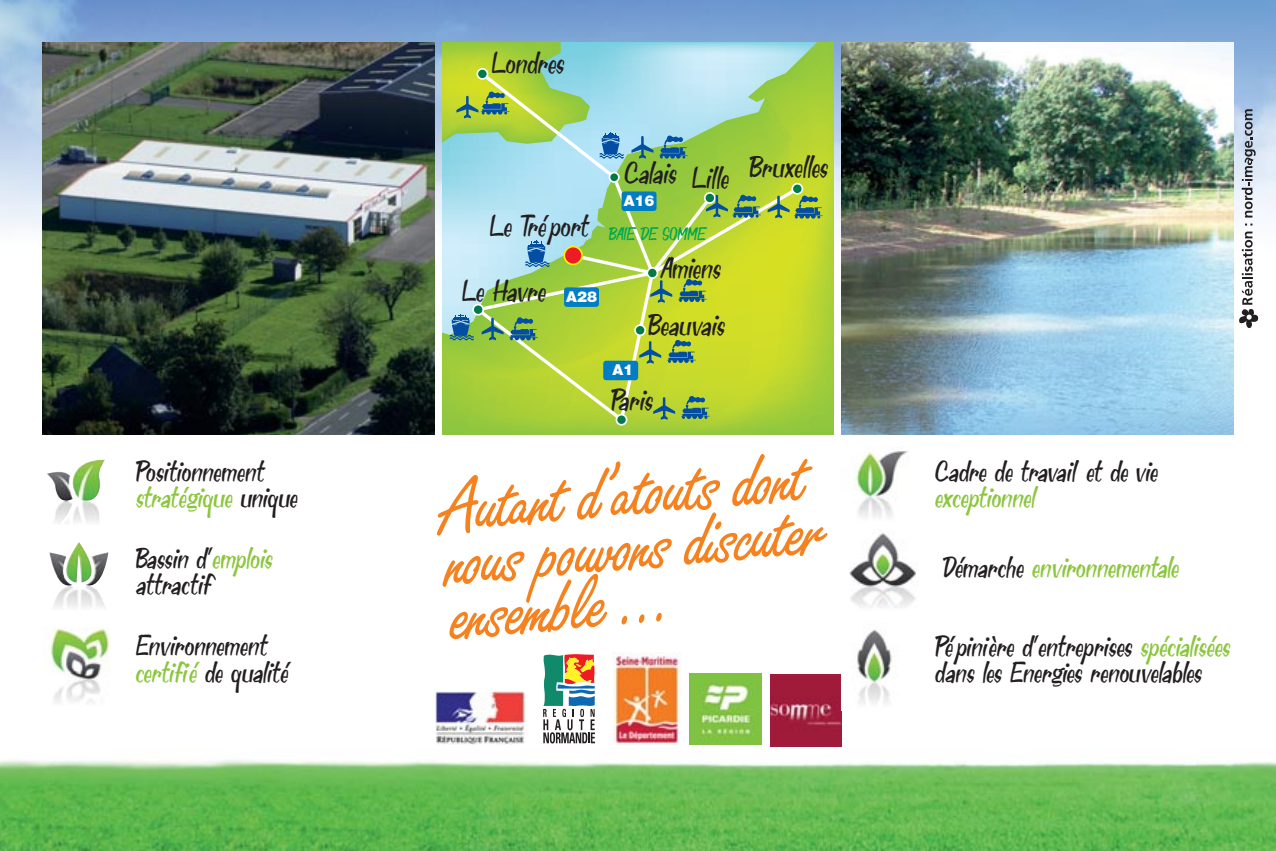
<style>
.page{position:relative;width:1276px;height:851px;background:#fff}
.page>*{position:absolute;margin:0;border:0;box-sizing:border-box;transform-origin:0 0}
.t1{font:84px "Freestyle Script Plain";color:#f5821f}
.t2{font:33.3px/57.3px "Doggie Bag Script";color:#231f20;text-align:center}
.t3{font:33.3px "Doggie Bag Script";letter-spacing:-.03em;color:#231f20}
.t4{font:32.1px/26.1px "Doggie Bag Script";color:#231f20}
.t5{font:32.1px "Doggie Bag Script";color:#8cc63f}
.t6{font:20.1px "Doggie Bag Script";color:#00a650}
.t7{font:900 15px "Helvetica Neue";color:#fff}
.s1{color:#8cc63f}
.s2{color:#231f20}
</style>
<div class="page">
<img style="left:0;top:760px;width:1276px;height:90px">
<img style="left:0;top:0;width:1276px;height:296px">
<img style="left:42px;top:43px;width:392px;height:391px">
<svg style="left:442px;top:43px;width:391px;height:391px;background:#a7d47a"></svg>
<svg style="left:478px;top:69px;width:236px;height:115px;background:#a8dcd1"></svg>
<div style="left:791px;top:183px;width:12px;height:12px;border:2px solid #fff;border-radius:50%"></div>
<div style="left:609px;top:172px;width:10px;height:10px;background:#007a48;border-radius:50%"></div>
<div style="left:608px;top:172px;width:11px;height:11px;border:2px solid #fff;border-radius:50%"></div>
<svg style="left:599px;top:132px;width:24px;height:27px"></svg>
<svg style="left:631px;top:135px;width:22px;height:24px"></svg>
<svg style="left:659px;top:135px;width:28px;height:24px"></svg>
<svg style="left:450px;top:184px;width:372px;height:241px;background:#b2d25b"></svg>
<svg style="left:442px;top:43px;width:148px;height:101px;background:#a3cf66"></svg>
<div style="left:603px;top:360px;width:35px;height:20px;background:#007dc5;border-radius:3px"></div>
<div style="left:564px;top:287px;width:35px;height:20px;background:#007dc5;border-radius:3px"></div>
<div style="left:621px;top:191px;width:35px;height:20px;background:#007dc5;border-radius:3px"></div>
<img style="left:842px;top:43px;width:391px;height:391px">
<img style="left:613px;top:652px;width:67px;height:92px">
<svg style="left:543px;top:654px;width:52px;height:89px"></svg>
<img style="left:770px;top:674px;width:71px;height:72px">
<img style="left:690px;top:673px;width:71px;height:71px">
<img style="left:436px;top:691px;width:89px;height:53px">
<svg style="left:1245px;top:223px;width:7px;height:2px"></svg>
<svg style="left:1241px;top:109px;width:14px;height:108px;background:#a5adb8"></svg>
<svg style="left:1239px;top:231px;width:19px;height:97px"></svg>
<img style="left:47px;top:459px;width:58px;height:64px">
<img style="left:854px;top:451px;width:54px;height:67px">
<img style="left:857px;top:629px;width:35px;height:75px">
<img style="left:849px;top:532px;width:67px;height:76px">
<img style="left:49px;top:542px;width:59px;height:67px">
<img style="left:50px;top:628px;width:60px;height:76px">
<p class="t4" style="left:136px;top:460px;width:164px">Positionnement <span class="s1">stratégique</span> unique</p>
<p class="t4" style="left:136px;top:547px;width:139px">Bassin d’<span class="s1">emplois </span>attractif</p>
<p class="t4" style="left:136px;top:634px;width:154px">Environnement <span class="s1">certifié</span> de qualité</p>
<p class="t2" style="left:492px;top:33px;width:74px">Londres</p>
<p class="t2" style="left:490px;top:196px;width:101px">Le Tréport</p>
<p class="t2" style="left:462px;top:260px;width:86px">Le Havre</p>
<p class="t7" style="left:566px;top:291px;width:32px">A28</p>
<p class="t3" style="left:625px;top:152px;width:106px">Calais Lille</p>
<p class="t6" style="left:609px;top:221px;width:99px">BAIE DE SOMME</p>
<p class="t7" style="left:623px;top:195px;width:32px">A16</p>
<p class="t7" style="left:612px;top:364px;width:22px">A1</p>
<p class="t2" style="left:648px;top:238px;width:79px">Amiens<br>Beauvais</p>
<p class="t2" style="left:611px;top:369px;width:43px">Paris</p>
<p class="t2" style="left:750px;top:137px;width:80px">Bruxelles</p>
<h1 class="t1" style="left:435px;top:453px;width:365px;rotate:-5deg">Autant d’atouts dont</h1>
<h1 class="t1" style="left:440px;top:507px;width:379px;rotate:-5deg">nous pouvons discuter</h1>
<h1 class="t1" style="left:444px;top:561px;width:224px;rotate:-5deg">ensemble ...</h1>
<p class="t4" style="left:935px;top:459px;width:224px">Cadre de travail et de vie</p>
<p class="t5" style="left:935px;top:486px;width:104px">exceptionnel</p>
<p class="t5" style="left:943px;top:556px;width:238px"><span class="s2">Démarche</span> environnementale</p>
<p class="t4" style="left:935px;top:634px;width:297px">Pépinière d’entreprises <span class="s1">spécialisées </span>dans les Energies renouvelables</p>
</div>
